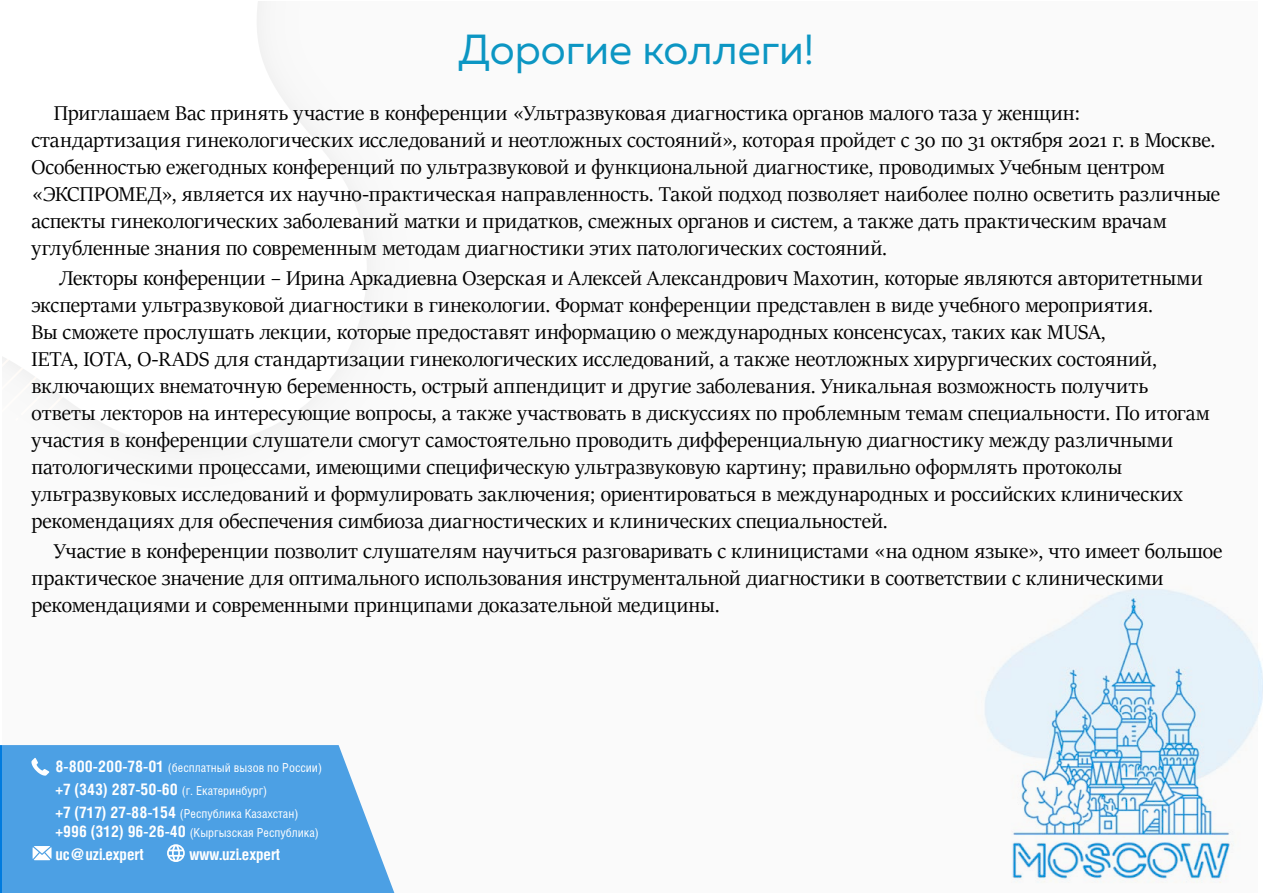
<style>
.page{position:relative;width:1263px;height:893px;background:#fff}
.page>*{position:absolute;margin:0;border:0;box-sizing:border-box;transform-origin:0 0}
.t1{font:42px "Muller";color:#0c96c3}
.t2{font:22.5px/27px "Sitka Banner";letter-spacing:.005em;color:#000}
.t3{font:700 16.05px "Helios Cond";color:#fff}
.t4{font:12.45px/19.2px "Helios Cond";color:#fff}
.s1{font-weight:700;font-size:16.05px}
.s2{font-weight:400;font-size:12.45px}
</style>
<div class="page">
<svg style="left:2px;top:745px;width:393px;height:148px;background:#58a6e5"></svg>
<svg style="left:31px;top:758px;width:18px;height:18px"></svg>
<svg style="left:167px;top:844px;width:18px;height:18px"></svg>
<svg style="left:33px;top:846px;width:19px;height:14px"></svg>
<img style="left:984px;top:588px;width:279px;height:295px">
<h1 class="t1" style="left:458px;top:24px;width:357px">Дорогие коллеги!</h1>
<p class="t2" style="left:31px;top:98px;width:1190px;text-indent:22px">Приглашаем Вас принять участие в конференции «Ультразвуковая диагностика органов малого таза у женщин: стандартизация гинекологических исследований и неотложных состояний», которая пройдет с 30 по 31 октября 2021 г. в Москве.<br>Особенностью ежегодных конференций по ультразвуковой и функциональной диагностике, проводимых Учебным центром «ЭКСПРОМЕД», является их научно-практическая направленность. Такой подход позволяет наиболее полно осветить различные аспекты гинекологических заболеваний матки и придатков, смежных органов и систем, а также дать практическим врачам углубленные знания по современным методам диагностики этих патологических состояний.</p>
<p class="t2" style="left:31px;top:263px;width:1180px;text-indent:28px">Лекторы конференции – Ирина Аркадиевна Озерская и Алексей Александрович Махотин, которые являются авторитетными экспертами ультразвуковой диагностики в гинекологии. Формат конференции представлен в виде учебного мероприятия.<br>Вы сможете прослушать лекции, которые предоставят информацию о международных консенсусах, таких как MUSA,<br>IETA, IOTA, O-RADS для стандартизации гинекологических исследований, а также неотложных хирургических состояний, включающих внематочную беременность, острый аппендицит и другие заболевания. Уникальная возможность получить ответы лекторов на интересующие вопросы, а также участвовать в дискуссиях по проблемным темам специальности. По итогам участия в конференции слушатели смогут самостоятельно проводить дифференциальную диагностику между различными патологическими процессами, имеющими специфическую ультразвуковую картину; правильно оформлять протоколы ультразвуковых исследований и формулировать заключения; ориентироваться в международных и российских клинических рекомендациях для обеспечения симбиоза диагностических и клинических специальностей.</p>
<p class="t2" style="left:31px;top:536px;width:1192px;text-indent:22px">Участие в конференции позволит слушателям научиться разговаривать с клиницистами «на одном языке», что имеет большое практическое значение для оптимального использования инструментальной диагностики в соответствии с клиническими рекомендациями и современными принципами доказательной медицины.</p>
<p class="t4" style="left:55px;top:758px;width:268px"><span class="s1">8-800-200-78-01</span> (бесплатный вызов по России)</p>
<p class="t3" style="left:55px;top:779px;width:213px">+7 (343) 287-50-60 <span class="s2">(г. Екатеринбург)</span></p>
<p class="t4" style="left:55px;top:803px;width:265px"><span class="s1">+7 (717) 27-88-154</span> (Республика Казахстан) <span class="s1">+996 (312) 96-26-40</span> (Кыргызская Республика)</p>
<p class="t3" style="left:55px;top:844px;width:90px">uc@uzi.expert</p>
<p class="t3" style="left:190px;top:844px;width:92px">www.uzi.expert</p>
</div>
